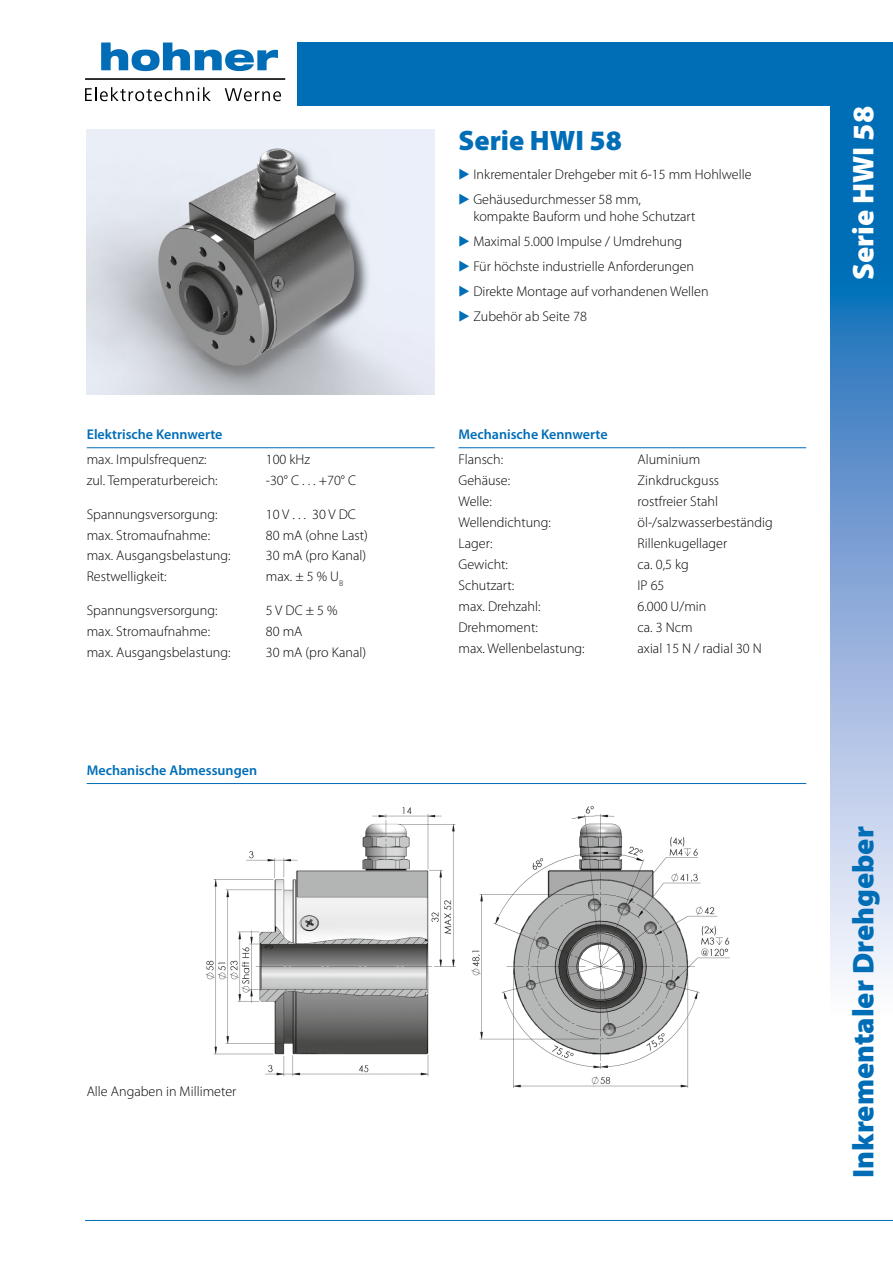
<style>
.page{position:relative;width:893px;height:1263px;background:#fff}
.page>*{position:absolute;margin:0;border:0;box-sizing:border-box;transform-origin:0 0}
.t1{font:900 30px "Myriad Pro";color:#006db7}
.t2{font:900 30px "Myriad Pro";color:#fff}
.t3{font:900 28.2px "Myriad Pro";color:#006db7}
.t4{font:300 14.1px/24.9px "Myriad Pro";color:#000}
.t5{font:600 14.1px "Myriad Pro";color:#006db7}
.s1{font-family:"European Pi Three";font-weight:400;color:#006db7}
</style>
<div class="page">
<div style="left:298px;top:43px;width:595px;height:63px;background:#006db7"></div>
<div style="left:830px;top:43px;width:63px;height:211px;background:#006db7"></div>
<svg style="left:830px;top:254px;width:63px;height:725px"></svg>
<hr style="left:85px;top:1220px;width:808px;height:1px;background:#006db7">
<svg style="left:101px;top:43px;width:177px;height:28px"></svg>
<svg style="left:85px;top:87px;width:126px;height:14px"></svg>
<svg style="left:225px;top:88px;width:56px;height:13px"></svg>
<hr style="left:85px;top:78px;width:200px;height:2px;background:#000">
<img style="left:205px;top:806px;width:525px;height:282px">
<hr style="left:458px;top:447px;width:348px;height:1px;background:#006db7">
<hr style="left:87px;top:447px;width:347px;height:1px;background:#006db7">
<img style="left:87px;top:129px;width:347px;height:265px">
<hr style="left:87px;top:783px;width:719px;height:1px;background:#006db7">
<p class="t5" style="left:87px;top:426px;width:137px">Elektrische Kennwerte</p>
<p class="t4" style="left:87px;top:447px;width:121px">max. Impulsfrequenz:</p>
<p class="t4" style="left:266px;top:447px;width:46px">100 kHz</p>
<p class="t4" style="left:87px;top:468px;width:132px">zul. Temperaturbereich:</p>
<p class="t4" style="left:266px;top:468px;width:92px">-30° C . . . +70° C</p>
<p class="t4" style="left:87px;top:501px;width:132px">Spannungsversorgung:</p>
<p class="t4" style="left:266px;top:501px;width:92px">10 V . . . 30 V DC</p>
<p class="t4" style="left:87px;top:522px;width:125px">max. Stromaufnahme:</p>
<p class="t4" style="left:266px;top:522px;width:104px">80 mA (ohne Last)</p>
<p class="t4" style="left:87px;top:543px;width:145px">max. Ausgangsbelastung:</p>
<p class="t4" style="left:266px;top:543px;width:102px">30 mA (pro Kanal)</p>
<p class="t4" style="left:87px;top:564px;width:82px">Restwelligkeit:</p>
<p class="t4" style="left:266px;top:564px;width:79px">max. ± 5 % U<sub>B</sub></p>
<p class="t4" style="left:87px;top:597px;width:132px">Spannungsversorgung:</p>
<p class="t4" style="left:266px;top:597px;width:73px">5 V DC ± 5 %</p>
<p class="t4" style="left:87px;top:618px;width:125px">max. Stromaufnahme:</p>
<p class="t4" style="left:266px;top:618px;width:38px">80 mA</p>
<p class="t4" style="left:87px;top:639px;width:145px">max. Ausgangsbelastung:</p>
<p class="t4" style="left:266px;top:639px;width:102px">30 mA (pro Kanal)</p>
<p class="t5" style="left:87px;top:761px;width:172px">Mechanische Abmessungen</p>
<p class="t4" style="left:87px;top:1079px;width:151px">Alle Angaben in Millimeter</p>
<h2 class="t3" style="left:458px;top:122px;width:165px">Serie HWI 58</h2>
<p class="t4" style="left:458px;top:162px;width:295px"><span class="s1">E</span> Inkrementaler Drehgeber mit 6-15 mm Hohlwelle<br><span class="s1">E</span> Gehäusedurchmesser 58 mm,</p>
<p class="t4" style="left:458px;top:204px;width:252px;text-indent:15px">kompakte Bauform und hohe Schutzart <span class="s1">E</span> Maximal 5.000 Impulse / Umdrehung<br><span class="s1">E</span> Für höchste industrielle Anforderungen <span class="s1">E</span> Direkte Montage auf vorhandenen Wellen <span class="s1">E</span> Zubehör ab Seite 78</p>
<p class="t5" style="left:458px;top:426px;width:151px">Mechanische Kennwerte</p>
<p class="t4" style="left:458px;top:447px;width:46px">Flansch:</p>
<p class="t4" style="left:638px;top:447px;width:64px">Aluminium</p>
<p class="t4" style="left:458px;top:468px;width:53px">Gehäuse:</p>
<p class="t4" style="left:638px;top:468px;width:83px">Zinkdruckguss</p>
<p class="t4" style="left:458px;top:489px;width:35px">Welle:</p>
<p class="t4" style="left:638px;top:489px;width:82px">rostfreier Stahl</p>
<p class="t4" style="left:458px;top:510px;width:94px">Wellendichtung:</p>
<p class="t4" style="left:638px;top:510px;width:137px">öl-/salzwasserbeständig</p>
<p class="t4" style="left:458px;top:531px;width:36px">Lager:</p>
<p class="t4" style="left:638px;top:531px;width:91px">Rillenkugellager</p>
<p class="t4" style="left:458px;top:552px;width:51px">Gewicht:</p>
<p class="t4" style="left:638px;top:552px;width:53px">ca. 0,5 kg</p>
<p class="t4" style="left:458px;top:572px;width:57px">Schutzart:</p>
<p class="t4" style="left:638px;top:572px;width:28px">IP 65</p>
<p class="t4" style="left:458px;top:593px;width:84px">max. Drehzahl:</p>
<p class="t4" style="left:638px;top:593px;width:70px">6.000 U/min</p>
<p class="t4" style="left:458px;top:614px;width:81px">Drehmoment:</p>
<p class="t4" style="left:638px;top:614px;width:57px">ca. 3 Ncm</p>
<p class="t4" style="left:458px;top:635px;width:128px">max. Wellenbelastung:</p>
<p class="t4" style="left:638px;top:635px;width:126px">axial 15 N / radial 30 N</p>
<h1 class="t2" style="left:843px;top:280px;width:175px;rotate:-90deg">Serie HWI 58</h1>
<h1 class="t1" style="left:843px;top:1178px;width:353px;rotate:-90deg">Inkrementaler Drehgeber</h1>
</div>
